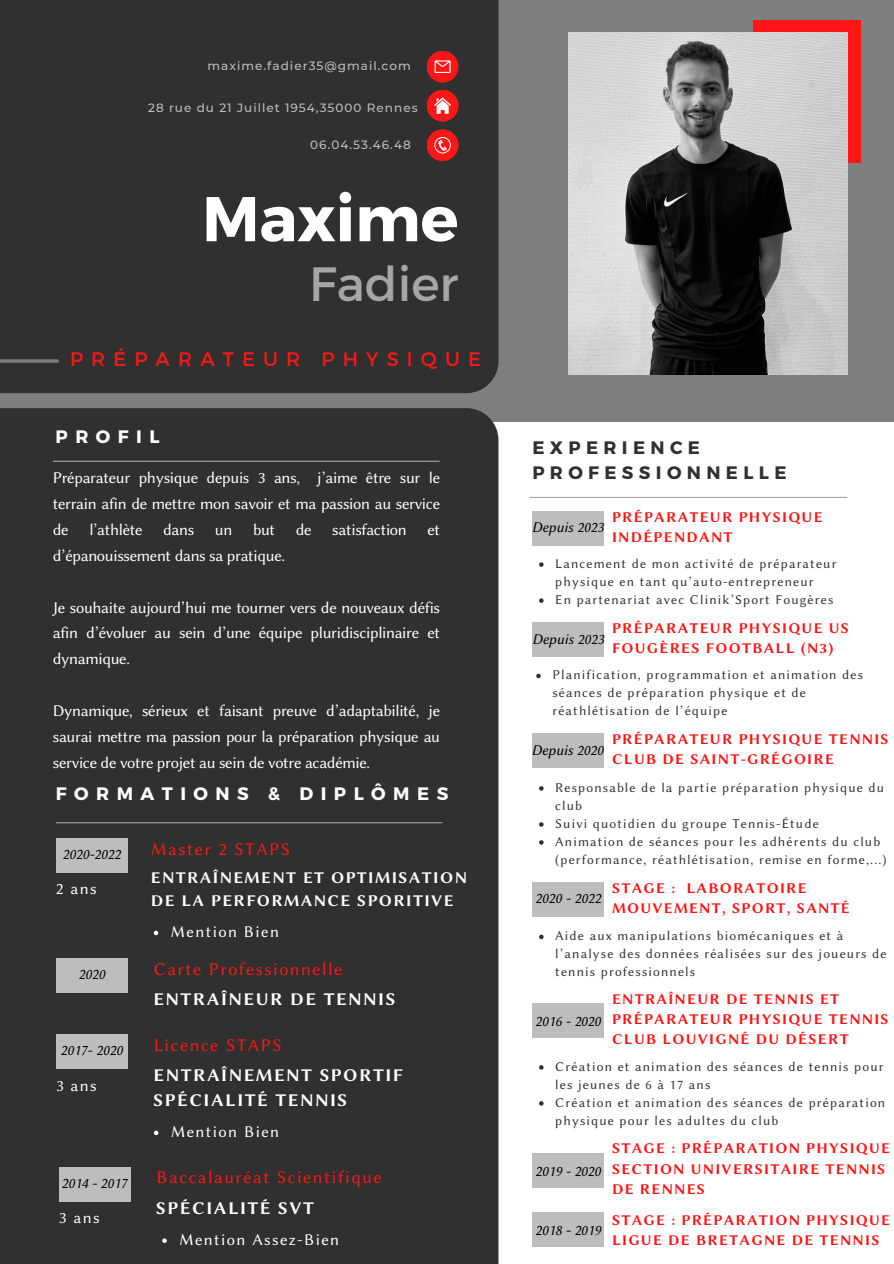
<style>
.page{position:relative;width:894px;height:1264px;background:#fff}
.page>*{position:absolute;margin:0;border:0;box-sizing:border-box;transform-origin:0 0}
.t1{font:700 63px "Montserrat";color:#fff}
.t2{font:48px "Montserrat";color:#a6a6a6}
.t3{font:19.5px "Montserrat";letter-spacing:.415em;color:#ff1616}
.t4{font:18px "Lin Biolinum O";letter-spacing:.085em;color:#ff1616}
.t5{font:18px/24.8px "Lin Biolinum OB";letter-spacing:.085em;color:#fff}
.t6{font:700 18px "Montserrat";letter-spacing:.415em;color:#fff}
.t7{font:700 18px/24.8px "Montserrat";letter-spacing:.3em;color:#303030}
.t8{font:16.5px/25.8px "Lin Biolinum O";letter-spacing:-.02em;color:#fff;text-align:justify}
.t9{font:16.5px/22.5px "Lin Biolinum OB";letter-spacing:.085em;color:#fff}
.t10{font:16.5px "Lin Biolinum O";letter-spacing:.085em;color:#fff}
.t11{font:15px/20.2px "Lin Biolinum OB";letter-spacing:.085em;color:#ff1616}
.t12{font:15px "Lin Biolinum OI";color:#000}
.t13{font:13.5px/18px "Lin Biolinum O";letter-spacing:.085em;color:#303030}
.t14{font:500 12px "Montserrat";letter-spacing:.085em;color:#bdbdbd}
</style>
<div class="page">
<div style="left:0;top:0;width:893px;height:422px;background:#7f7f7f"></div>
<div style="left:753px;top:20px;width:107px;height:143px;background:#ff1616"></div>
<img style="left:568px;top:33px;width:279px;height:342px">
<div style="left:0;top:0;width:498px;height:393px;background:#303030"></div>
<div style="left:0;top:408px;width:498px;height:855px;background:#303030"></div>
<svg style="left:0;top:359px;width:57px;height:4px"></svg>
<div style="left:426px;top:90px;width:32px;height:32px;background:#ff1616;border-radius:50%"></div>
<svg style="left:434px;top:97px;width:17px;height:17px"></svg>
<div style="left:426px;top:129px;width:32px;height:32px;background:#ff1616;border-radius:50%"></div>
<svg style="left:434px;top:137px;width:16px;height:16px"></svg>
<div style="left:426px;top:51px;width:32px;height:32px;background:#ff1616;border-radius:50%"></div>
<svg style="left:434px;top:60px;width:16px;height:13px"></svg>
<hr style="left:53px;top:461px;width:386px;height:1px;background:#a6a6a6">
<hr style="left:56px;top:822px;width:386px;height:1px;background:#a6a6a6">
<hr style="left:530px;top:497px;width:316px;height:1px;background:#a6a6a6">
<div style="left:532px;top:622px;width:71px;height:34px;background:#bdbdbd"></div>
<div style="left:56px;top:838px;width:71px;height:35px;background:#bdbdbd"></div>
<div style="left:56px;top:958px;width:71px;height:34px;background:#bdbdbd"></div>
<svg style="left:536px;top:673px;width:4px;height:5px"></svg>
<svg style="left:154px;top:930px;width:4px;height:5px"></svg>
<div style="left:56px;top:1034px;width:72px;height:34px;background:#bdbdbd"></div>
<svg style="left:154px;top:1130px;width:4px;height:5px"></svg>
<div style="left:59px;top:1167px;width:71px;height:34px;background:#bdbdbd"></div>
<svg style="left:162px;top:1238px;width:5px;height:4px"></svg>
<div style="left:532px;top:733px;width:71px;height:35px;background:#bdbdbd"></div>
<svg style="left:539px;top:786px;width:4px;height:4px"></svg>
<svg style="left:539px;top:822px;width:4px;height:4px"></svg>
<svg style="left:539px;top:840px;width:4px;height:4px"></svg>
<div style="left:532px;top:511px;width:71px;height:34px;background:#bdbdbd"></div>
<svg style="left:539px;top:562px;width:4px;height:5px"></svg>
<svg style="left:539px;top:598px;width:4px;height:5px"></svg>
<div style="left:532px;top:882px;width:71px;height:34px;background:#bdbdbd"></div>
<svg style="left:539px;top:934px;width:4px;height:5px"></svg>
<div style="left:532px;top:1003px;width:71px;height:34px;background:#bdbdbd"></div>
<svg style="left:539px;top:1065px;width:4px;height:4px"></svg>
<svg style="left:539px;top:1101px;width:4px;height:4px"></svg>
<div style="left:532px;top:1153px;width:71px;height:34px;background:#bdbdbd"></div>
<div style="left:532px;top:1212px;width:71px;height:34px;background:#bdbdbd"></div>
<p class="t14" style="left:207px;top:58px;width:205px">maxime.fadier35@gmail.com</p>
<p class="t14" style="left:148px;top:101px;width:271px">28 rue du 21 Juillet 1954,35000 Rennes</p>
<p class="t14" style="left:310px;top:137px;width:102px">06.04.53.46.48</p>
<p class="t1" style="left:202px;top:178px;width:258px">Maxime</p>
<p class="t2" style="left:309px;top:252px;width:151px">Fadier</p>
<p class="t3" style="left:70px;top:346px;width:412px">PRÉPARATEUR PHYSIQUE</p>
<p class="t6" style="left:56px;top:425px;width:105px">PROFIL</p>
<p class="t8" style="left:53px;top:465px;width:389px">Préparateur physique depuis 3 ans, j’aime être sur le terrain afin de mettre mon savoir et ma passion au service de l’athlète dans un but de satisfaction et d’épanouissement dans sa pratique.</p>
<p class="t8" style="left:53px;top:594px;width:389px">Je souhaite aujourd’hui me tourner vers de nouveaux défis afin d’évoluer au sein d’une équipe pluridisciplinaire et dynamique.</p>
<p class="t8" style="left:53px;top:698px;width:389px">Dynamique, sérieux et faisant preuve d’adaptabilité, je saurai mettre ma passion pour la préparation physique au service de votre projet au sein de votre académie.</p>
<p class="t6" style="left:56px;top:782px;width:394px">FORMATIONS &amp; DIPLÔMES</p>
<p class="t12" style="left:63px;top:845px;width:60px">2020-2022</p>
<p class="t8" style="left:56px;top:875px;width:42px">2 ans</p>
<p class="t12" style="left:78px;top:965px;width:28px">2020</p>
<p class="t12" style="left:61px;top:1041px;width:64px">2017- 2020</p>
<p class="t8" style="left:56px;top:1072px;width:42px">3 ans</p>
<p class="t12" style="left:61px;top:1174px;width:67px">2014 - 2017</p>
<p class="t8" style="left:59px;top:1205px;width:42px">3 ans</p>
<p class="t4" style="left:151px;top:838px;width:140px">Master 2 STAPS</p>
<p class="t9" style="left:151px;top:866px;width:317px">ENTRAÎNEMENT ET OPTIMISATION<br>DE LA PERFORMANCE SPORITIVE</p>
<p class="t10" style="left:170px;top:922px;width:110px">Mention Bien</p>
<p class="t4" style="left:154px;top:958px;width:190px">Carte Professionnelle</p>
<p class="t5" style="left:153px;top:986px;width:243px">ENTRAÎNEUR DE TENNIS</p>
<p class="t4" style="left:154px;top:1034px;width:129px">Licence STAPS</p>
<p class="t5" style="left:153px;top:1062px;width:251px">ENTRAÎNEMENT SPORTIF<br>SPÉCIALITÉ TENNIS</p>
<p class="t10" style="left:171px;top:1122px;width:110px">Mention Bien</p>
<p class="t4" style="left:156px;top:1167px;width:226px">Baccalauréat Scientifique</p>
<p class="t5" style="left:156px;top:1195px;width:159px">SPÉCIALITÉ SVT</p>
<p class="t10" style="left:179px;top:1230px;width:162px">Mention Assez-Bien</p>
<p class="t7" style="left:532px;top:434px;width:255px">EXPERIENCE<br>PROFESSIONNELLE</p>
<p class="t11" style="left:612px;top:507px;width:212px">PRÉPARATEUR PHYSIQUE<br>INDÉPENDANT</p>
<p class="t13" style="left:555px;top:554px;width:282px">Lancement de mon activité de préparateur physique en tant qu’auto-entrepreneur</p>
<p class="t13" style="left:555px;top:590px;width:279px">En partenariat avec Clinik’Sport Fougères</p>
<p class="t12" style="left:532px;top:518px;width:73px">Depuis 2023</p>
<p class="t12" style="left:532px;top:630px;width:73px">Depuis 2023</p>
<p class="t11" style="left:612px;top:617px;width:238px">PRÉPARATEUR PHYSIQUE US<br>FOUGÈRES FOOTBALL (N3)</p>
<p class="t13" style="left:552px;top:666px;width:312px">Planification, programmation et animation des séances de préparation physique et de réathlétisation de l’équipe</p>
<p class="t11" style="left:612px;top:729px;width:278px">PRÉPARATEUR PHYSIQUE TENNIS<br>CLUB DE SAINT-GRÉGOIRE</p>
<p class="t12" style="left:531px;top:741px;width:73px">Depuis 2020</p>
<p class="t13" style="left:555px;top:778px;width:330px">Responsable de la partie préparation physique du club</p>
<p class="t13" style="left:555px;top:814px;width:265px">Suivi quotidien du groupe Tennis-Étude</p>
<p class="t13" style="left:555px;top:832px;width:333px">Animation de séances pour les adhérents du club (performance, réathlétisation, remise en forme,...)</p>
<p class="t11" style="left:612px;top:877px;width:239px">STAGE : LABORATOIRE<br>MOUVEMENT, SPORT, SANTÉ</p>
<p class="t12" style="left:535px;top:889px;width:67px">2020 - 2022</p>
<p class="t13" style="left:555px;top:926px;width:333px">Aide aux manipulations biomécaniques et à l’analyse des données réalisées sur des joueurs de tennis professionnels</p>
<p class="t11" style="left:612px;top:988px;width:278px">ENTRAÎNEUR DE TENNIS ET<br>PRÉPARATEUR PHYSIQUE TENNIS<br>CLUB LOUVIGNÉ DU DÉSERT</p>
<p class="t12" style="left:535px;top:1012px;width:67px">2016 - 2020</p>
<p class="t13" style="left:555px;top:1057px;width:330px">Création et animation des séances de tennis pour les jeunes de 6 à 17 ans</p>
<p class="t13" style="left:555px;top:1093px;width:331px">Création et animation des séances de préparation physique pour les adultes du club</p>
<p class="t11" style="left:612px;top:1138px;width:279px">STAGE : PRÉPARATION PHYSIQUE<br>SECTION UNIVERSITAIRE TENNIS<br>DE RENNES</p>
<p class="t12" style="left:535px;top:1162px;width:67px">2019 - 2020</p>
<p class="t12" style="left:535px;top:1221px;width:67px">2018 - 2019</p>
<p class="t11" style="left:612px;top:1209px;width:279px">STAGE : PRÉPARATION PHYSIQUE<br>LIGUE DE BRETAGNE DE TENNIS</p>
</div>
